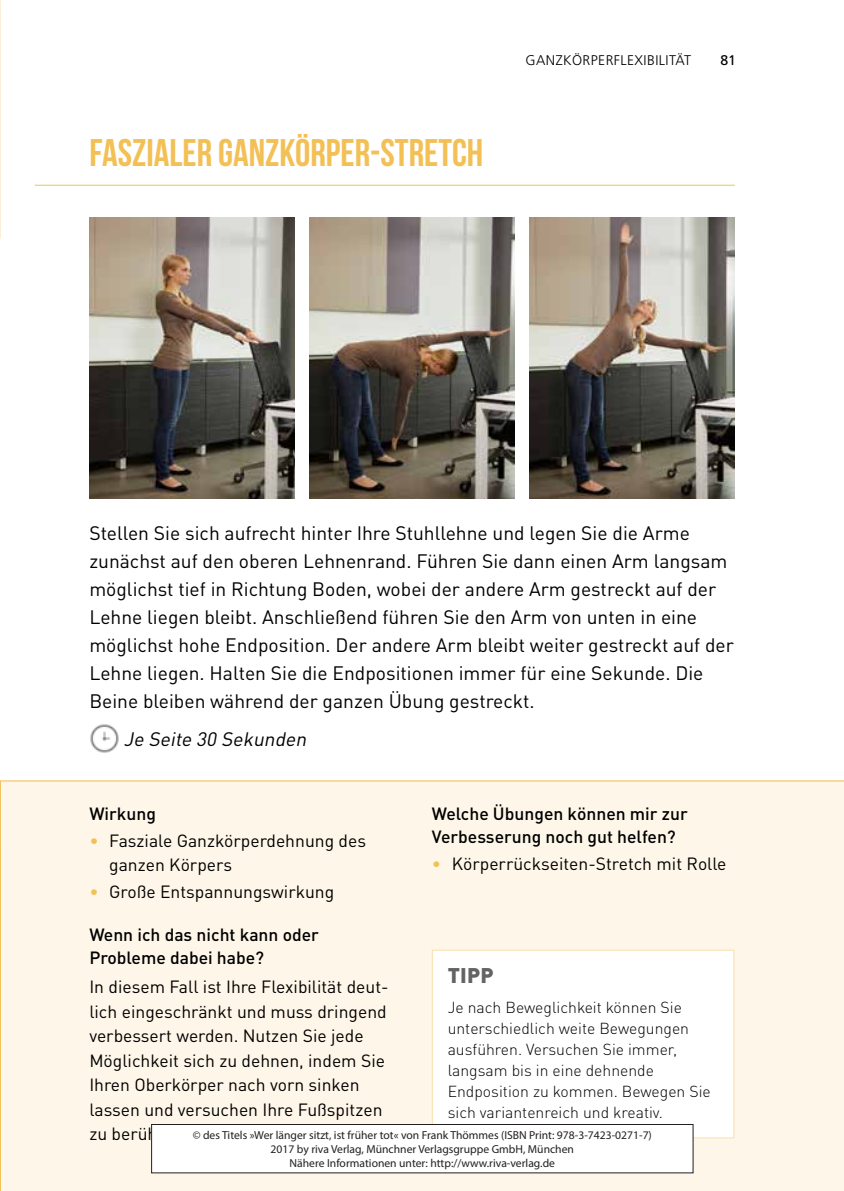
<style>
.page{position:relative;width:844px;height:1191px;background:#fff}
.page>*{position:absolute;margin:0;border:0;box-sizing:border-box;transform-origin:0 0}
.t1{font:38.5px "Bebas Neue";color:#f3c055}
.t2{font:900 21px "DIN Pro";color:#646363}
.t3{font:19.25px/28px "DIN Pro";color:#000}
.t4{font:italic 19.25px "DIN Pro";color:#000}
.t5{font:17.5px/24.5px "DIN Pro";color:#000}
.t6{font:500 17.5px/22.8px "DIN Pro";color:#000}
.t7{font:300 15.75px/21px "DIN Pro";color:#000}
.t8{font:300 14px "Frutiger LT Std";letter-spacing:.03em;color:#000}
.t9{font:14px "Frutiger LT Std";color:#000}
.t10{font:11.55px/13.5px "Myriad Pro";color:#231f20;text-align:center}
.s1{color:#f3c055}
</style>
<div class="page">
<div style="left:0;top:780px;width:843px;height:411px;background:#fef6e8"></div>
<div style="left:432px;top:950px;width:301px;height:187px;background:#fff"></div>
<div style="left:432px;top:949px;width:302px;height:189px;border:1px solid #fae0b0"></div>
<hr style="left:35px;top:185px;width:699px;height:1px;background:#f3c055">
<img style="left:90px;top:724px;width:29px;height:29px">
<img style="left:89px;top:218px;width:206px;height:281px">
<img style="left:309px;top:217px;width:205px;height:282px">
<img style="left:529px;top:217px;width:205px;height:282px">
<div style="left:151px;top:1124px;width:542px;height:48px;background:#fff"></div>
<div style="left:151px;top:1124px;width:542px;height:49px;border:1px solid #231f20"></div>
<h1 class="t1" style="left:89px;top:131px;width:395px">FASZIALER GANZKÖRPER-STRETCH</h1>
<p class="t8" style="left:525px;top:52px;width:167px">GANZKÖRPERFLEXIBILITÄT</p>
<p class="t9" style="left:720px;top:52px;width:17px">81</p>
<p class="t3" style="left:89px;top:518px;width:646px">Stellen Sie sich aufrecht hinter Ihre Stuhllehne und legen Sie die Arme zunächst auf den oberen Lehnenrand. Führen Sie dann einen Arm langsam möglichst tief in Richtung Boden, wobei der andere Arm gestreckt auf der Lehne liegen bleibt. Anschließend führen Sie den Arm von unten in eine möglichst hohe Endposition. Der andere Arm bleibt weiter gestreckt auf der Lehne liegen. Halten Sie die Endpositionen immer für eine Sekunde. Die Beine bleiben während der ganzen Übung gestreckt.</p>
<p class="t4" style="left:124px;top:726px;width:188px">Je Seite 30 Sekunden</p>
<p class="t6" style="left:432px;top:801px;width:257px">Welche Übungen können mir zur<br>Verbesserung noch gut helfen?</p>
<p class="t5" style="left:432px;top:850px;width:296px"><span class="s1">•</span> Körperrückseiten-Stretch mit Rolle</p>
<p class="t6" style="left:89px;top:801px;width:68px">Wirkung</p>
<p class="t5" style="left:109px;top:827px;width:258px;text-indent:-20px"><span class="s1">•</span> Fasziale Ganzkörperdehnung des ganzen Körpers</p>
<p class="t5" style="left:89px;top:879px;width:246px"><span class="s1">•</span> Große Entspannungswirkung</p>
<p class="t6" style="left:89px;top:922px;width:231px">Wenn ich das nicht kann oder<br>Probleme dabei habe?</p>
<p class="t5" style="left:89px;top:973px;width:301px">In diesem Fall ist Ihre Flexibilität deut&shy;lich eingeschränkt und muss dringend verbessert werden. Nutzen Sie jede Möglichkeit sich zu dehnen, indem Sie Ihren Oberkörper nach vorn sinken lassen und versuchen Ihre Fußspitzen zu berühren.</p>
<p class="t2" style="left:447px;top:957px;width:47px">Tipp</p>
<p class="t7" style="left:447px;top:995px;width:264px">Je nach Beweglichkeit können Sie unterschiedlich weite Bewegungen ausführen. Versuchen Sie immer, langsam bis in eine dehnende Endposition zu kommen. Bewegen Sie sich variantenreich und kreativ.</p>
<p class="t10" style="left:193px;top:1128px;width:460px">© des Titels »Wer länger sitzt, ist früher tot« von Frank Thömmes (ISBN Print: 978-3-7423-0271-7)<br>2017 by riva Verlag, Münchner Verlagsgruppe GmbH, München<br>Nähere Informationen unter: http://www.riva-verlag.de</p>
</div>
